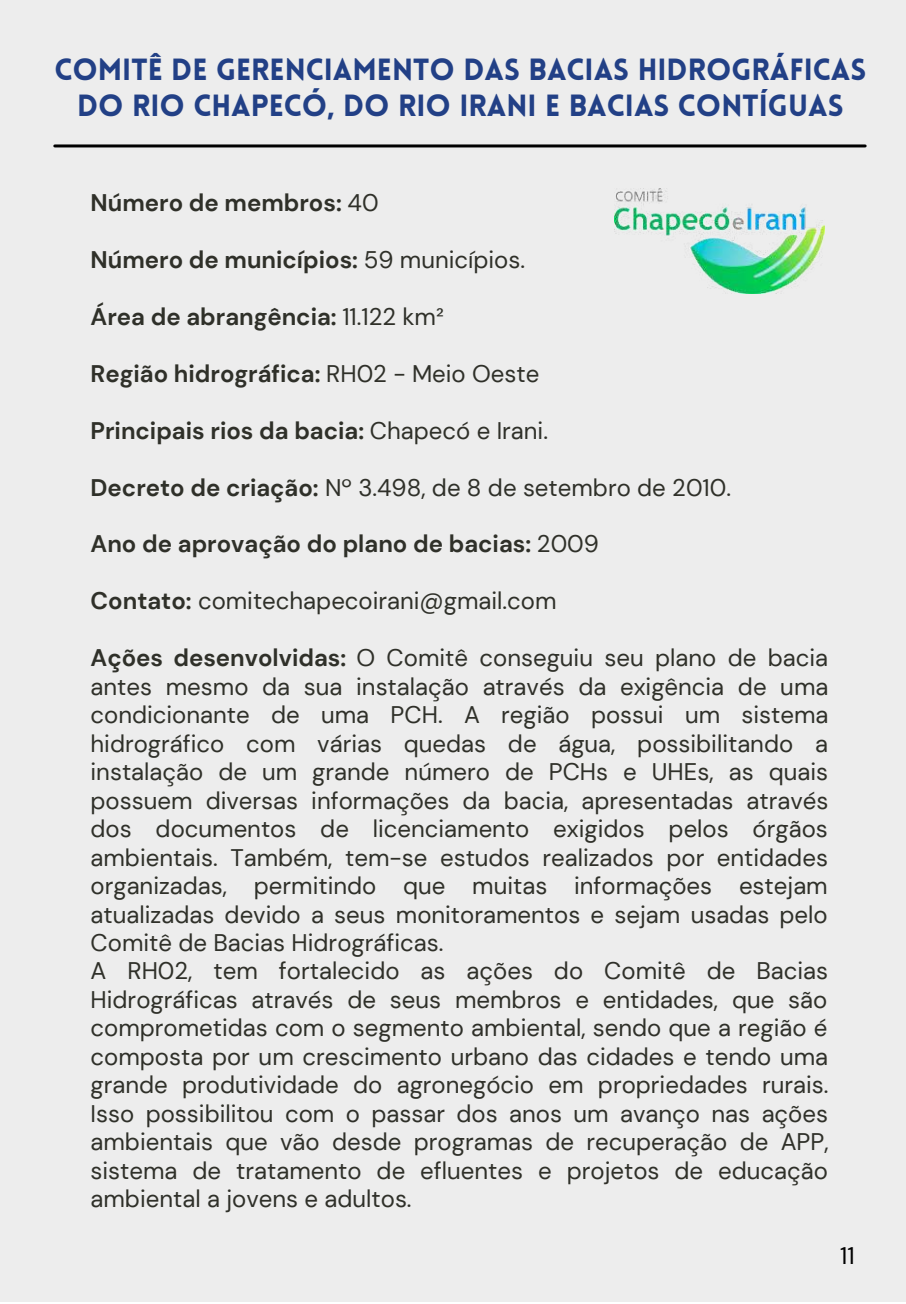
<style>
.page{position:relative;width:906px;height:1304px;background:#fff}
.page>*{position:absolute;margin:0;border:0;box-sizing:border-box;transform-origin:0 0}
.t1{font:900 30px/36px "Lovelo";color:#224086;text-align:center}
.t2{font:24px/28.4px "DM Sans";color:#2f3029}
.t3{font:700 24px "DM Sans";color:#2f3029}
.t4{font:24px "DM Sans";color:#000}
.s1{font-weight:400}
.s2{font-weight:700}
</style>
<div class="page">
<div style="left:0;top:0;width:906px;height:1301px;background:#ededed"></div>
<hr style="left:55px;top:144px;width:810px;height:3px;background:#000">
<img style="left:615px;top:188px;width:209px;height:105px">
<p class="t1" style="left:54px;top:55px;width:813px">COMITÊ DE GERENCIAMENTO DAS BACIAS HIDROGRÁFICAS<br>DO RIO CHAPECÓ, DO RIO IRANI E BACIAS CONTÍGUAS</p>
<p class="t3" style="left:91px;top:187px;width:290px">Número de membros: <span class="s1">40</span></p>
<p class="t3" style="left:91px;top:244px;width:436px">Número de municípios: <span class="s1">59 municípios.</span></p>
<p class="t3" style="left:91px;top:301px;width:355px">Área de abrangência: <span class="s1">11.122 km²</span></p>
<p class="t3" style="left:91px;top:358px;width:450px">Região hidrográfica: <span class="s1">RH02 - Meio Oeste</span></p>
<p class="t3" style="left:91px;top:415px;width:459px">Principais rios da bacia: <span class="s1">Chapecó e Irani.</span></p>
<p class="t2" style="left:91px;top:473px;width:642px"><span class="s2">Decreto de criação:</span> Nº 3.498, de 8 de setembro de 2010.</p>
<p class="t3" style="left:91px;top:528px;width:510px">Ano de aprovação do plano de bacias: <span class="s1">2009</span></p>
<p class="t2" style="left:91px;top:587px;width:467px"><span class="s2">Contato:</span> comitechapecoirani@gmail.com</p>
<p class="t2" style="left:91px;top:644px;width:739px"><span class="s2">Ações desenvolvidas:</span> O Comitê conseguiu seu plano de bacia antes mesmo da sua instalação através da exigência de uma condicionante de uma PCH. A região possui um sistema hidrográfico com várias quedas de água, possibilitando a instalação de um grande número de PCHs e UHEs, as quais possuem diversas informações da bacia, apresentadas através dos documentos de licenciamento exigidos pelos órgãos ambientais. Também, tem-se estudos realizados por entidades organizadas, permitindo que muitas informações estejam atualizadas devido a seus monitoramentos e sejam usadas pelo Comitê de Bacias Hidrográficas.<br>A RH02, tem fortalecido as ações do Comitê de Bacias Hidrográficas através de seus membros e entidades, que são comprometidas com o segmento ambiental, sendo que a região é composta por um crescimento urbano das cidades e tendo uma grande produtividade do agronegócio em propriedades rurais.<br>Isso possibilitou com o passar dos anos um avanço nas ações ambientais que vão desde programas de recuperação de APP, sistema de tratamento de efluentes e projetos de educação ambiental a jovens e adultos.</p>
<p class="t4" style="left:840px;top:1240px;width:16px">11</p>
</div>
